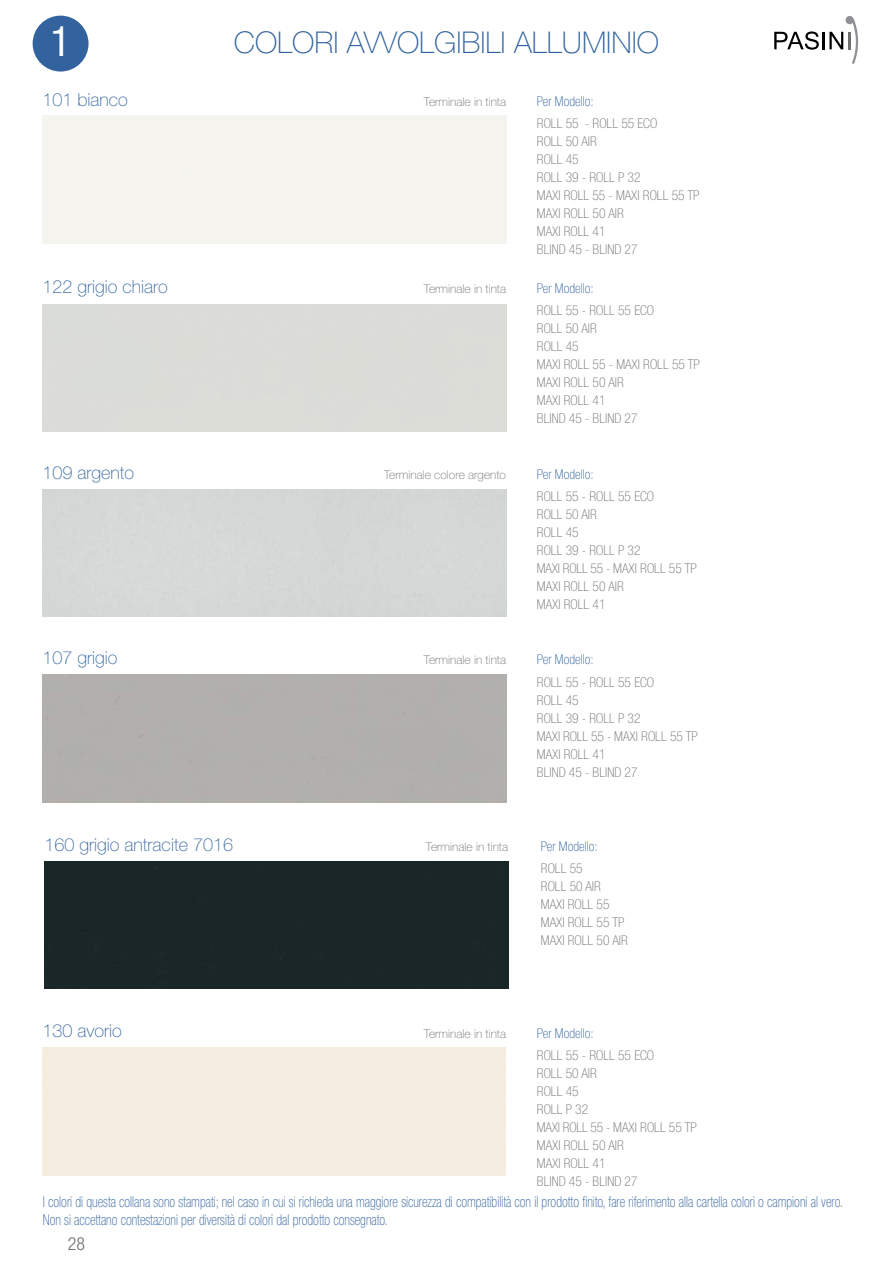
<style>
.page{position:relative;width:893px;height:1263px;background:#fff}
.page>*{position:absolute;margin:0;border:0;box-sizing:border-box;transform-origin:0 0}
.t1{font:condensed 42px "Helvetica Neue";color:#fff}
.t2{font:100 30px "Helvetica Neue";color:#32639e}
.t3{font:100 18px "Helvetica Neue";color:#32639e}
.t4{font:300 condensed 18px "Helvetica Neue";color:#706f6f}
.t5{font:100 condensed 15px/18px "Helvetica Neue";color:#32639e;scale:.9 1}
.t6{font:100 condensed 13.5px/18px "Helvetica Neue";color:#706f6f}
.t7{font:100 condensed 13.5px "Helvetica Neue";color:#32639e}
.t8{font:100 12px "Helvetica Neue";color:#706f6f}
</style>
<div class="page">
<div style="left:45px;top:861px;width:463px;height:127px;background:#1b2628"></div>
<div style="left:33px;top:16px;width:56px;height:56px;background:#32639e;border-radius:50%"></div>
<svg style="left:774px;top:31px;width:45px;height:19px"></svg>
<hr style="left:822px;top:32px;width:3px;height:17px;background:#000">
<svg style="left:829px;top:16px;width:29px;height:48px"></svg>
<h1 class="t1" style="left:50px;top:17px;width:22px">1</h1>
<h2 class="t2" style="left:234px;top:26px;width:427px">COLORI AVVOLGIBILI ALLUMINIO</h2>
<h3 class="t3" style="left:43px;top:89px;width:87px">101 bianco</h3>
<p class="t7" style="left:537px;top:93px;width:58px">Per Modello:</p>
<p class="t6" style="left:537px;top:114px;width:164px">ROLL 55 - ROLL 55 ECO<br>ROLL 50 AIR<br>ROLL 45<br>ROLL 39 - ROLL P 32<br>MAXI ROLL 55 - MAXI ROLL 55 TP<br>MAXI ROLL 50 AIR<br>MAXI ROLL 41<br>BLIND 45 - BLIND 27</p>
<p class="t8" style="left:424px;top:95px;width:84px">Terminale in tinta</p>
<h3 class="t3" style="left:43px;top:276px;width:127px">122 grigio chiaro</h3>
<p class="t7" style="left:537px;top:280px;width:58px">Per Modello:</p>
<p class="t6" style="left:537px;top:301px;width:164px">ROLL 55 - ROLL 55 ECO<br>ROLL 50 AIR<br>ROLL 45<br>MAXI ROLL 55 - MAXI ROLL 55 TP<br>MAXI ROLL 50 AIR<br>MAXI ROLL 41<br>BLIND 45 - BLIND 27</p>
<p class="t8" style="left:424px;top:282px;width:84px">Terminale in tinta</p>
<h3 class="t3" style="left:43px;top:462px;width:93px">109 argento</h3>
<p class="t7" style="left:537px;top:466px;width:58px">Per Modello:</p>
<p class="t6" style="left:537px;top:487px;width:161px">ROLL 55 - ROLL 55 ECO<br>ROLL 50 AIR<br>ROLL 45<br>ROLL 39 - ROLL P 32<br>MAXI ROLL 55 - MAXI ROLL 55 TP<br>MAXI ROLL 50 AIR<br>MAXI ROLL 41</p>
<p class="t8" style="left:384px;top:468px;width:123px">Terminale colore argento</p>
<h3 class="t3" style="left:43px;top:647px;width:77px">107 grigio</h3>
<p class="t7" style="left:537px;top:652px;width:58px">Per Modello:</p>
<p class="t6" style="left:537px;top:673px;width:162px">ROLL 55 - ROLL 55 ECO<br>ROLL 45<br>ROLL 39 - ROLL P 32<br>MAXI ROLL 55 - MAXI ROLL 55 TP<br>MAXI ROLL 41<br>BLIND 45 - BLIND 27</p>
<p class="t8" style="left:424px;top:653px;width:84px">Terminale in tinta</p>
<h3 class="t3" style="left:45px;top:834px;width:190px">160 grigio antracite 7016</h3>
<p class="t7" style="left:541px;top:838px;width:58px">Per Modello:</p>
<p class="t6" style="left:541px;top:859px;width:88px">ROLL 55<br>ROLL 50 AIR<br>MAXI ROLL 55<br>MAXI ROLL 55 TP<br>MAXI ROLL 50 AIR</p>
<p class="t8" style="left:426px;top:840px;width:84px">Terminale in tinta</p>
<h3 class="t3" style="left:43px;top:1021px;width:81px">130 avorio</h3>
<p class="t7" style="left:537px;top:1025px;width:58px">Per Modello:</p>
<p class="t6" style="left:537px;top:1046px;width:161px">ROLL 55 - ROLL 55 ECO<br>ROLL 50 AIR<br>ROLL 45<br>ROLL P 32<br>MAXI ROLL 55 - MAXI ROLL 55 TP<br>MAXI ROLL 50 AIR<br>MAXI ROLL 41<br>BLIND 45 - BLIND 27</p>
<p class="t8" style="left:424px;top:1026px;width:84px">Terminale in tinta</p>
<p class="t5" style="left:43px;top:1193px;width:891px">I colori di questa collana sono stampati; nel caso in cui si richieda una maggiore sicurezza di compatibilità con il prodotto finito, fare riferimento alla cartella colori o campioni al vero.<br>Non si accettano contestazioni per diversità di colori dal prodotto consegnato.</p>
<h3 class="t4" style="left:68px;top:1233px;width:19px">28</h3>
</div>
